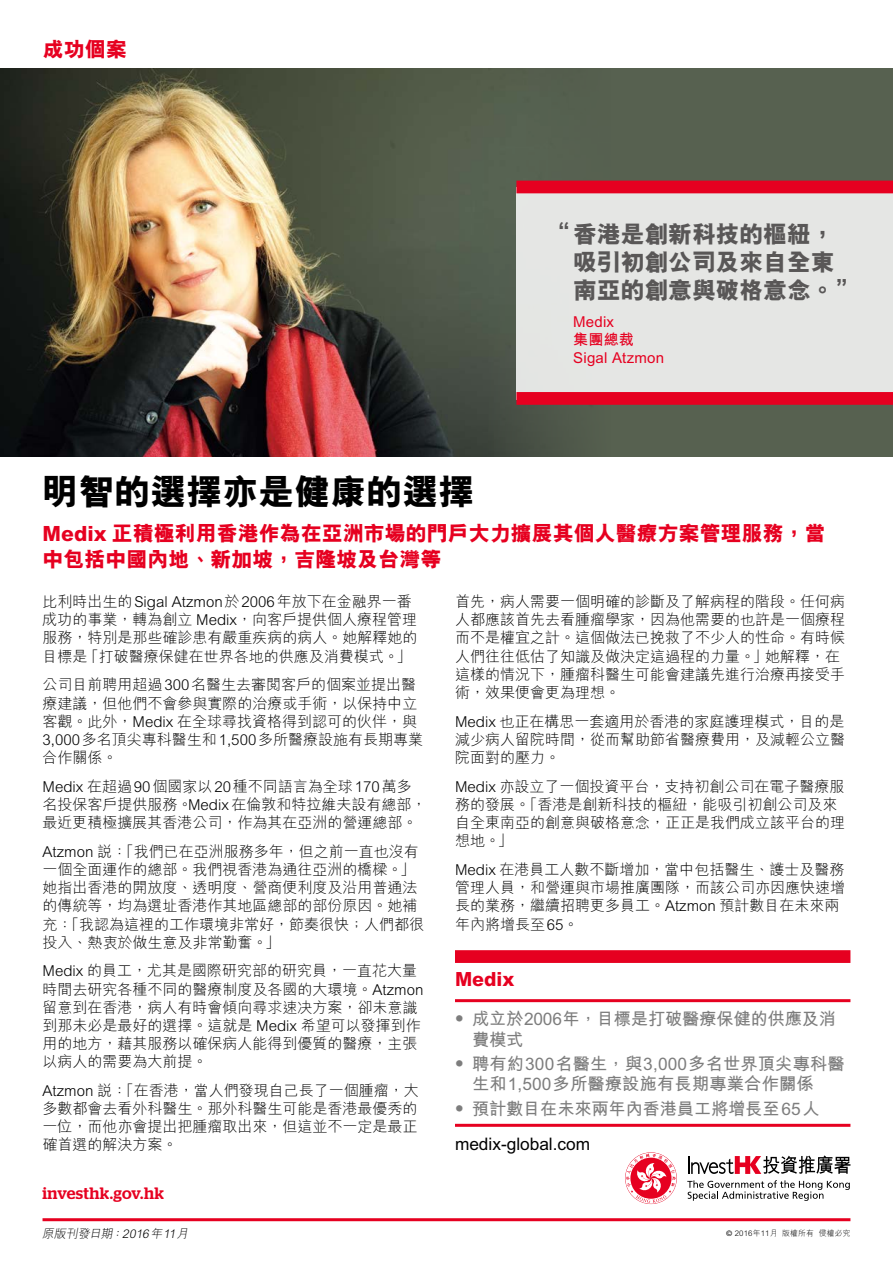
<style>
.page{position:relative;width:893px;height:1263px;background:#fff}
.page>*{position:absolute;margin:0;border:0;box-sizing:border-box;transform-origin:0 0}
.t1{font:800 36px "M Hei HK";color:#000}
.t2{font:800 24px/27.8px "M Hei HK";letter-spacing:-.01em;color:#595757}
.t3{font:800 21px/25.5px "M Hei HK";color:#e60020}
.t4{font:800 19.5px "M Hei HK";color:#e60020}
.t5{font:700 17.25px/20.2px "M Hei HK";letter-spacing:-.01em;color:#7d7d7d}
.t6{font:700 17.25px/20.2px "M Hei HK";letter-spacing:.01em;color:#7d7d7d;text-align:center}
.t7{font:700 17.25px "M Hei HK";color:#000}
.t8{font:500 16.5px "Stag";letter-spacing:.02em;color:#e60020}
.t9{font:300 15px/18.1px "M Hei HK";color:#000}
.t10{font:700 15px/18px "M Hei HK";letter-spacing:.015em;color:#e60020}
.t11{font:italic 300 12px "M Hei HK";color:#000}
.t12{font:300 7.8px "M Hei HK";letter-spacing:.02em;color:#000}
.s1{font-family:"Frutiger"}
</style>
<div class="page">
<hr style="left:43px;top:1218px;width:807px;height:3px;background:#e60020">
<svg style="left:626px;top:1153px;width:50px;height:50px"></svg>
<svg style="left:687px;top:1180px;width:163px;height:21px"></svg>
<svg style="left:688px;top:1155px;width:162px;height:19px"></svg>
<div style="left:464px;top:68px;width:429px;height:388px;background:#576150"></div>
<img style="left:0;top:68px;width:610px;height:388px">
<div style="left:455px;top:950px;width:395px;height:13px;background:#e60020"></div>
<hr style="left:455px;top:999px;width:395px;height:3px;background:#e60020">
<hr style="left:455px;top:1124px;width:395px;height:3px;background:#e60020">
<div style="left:516px;top:187px;width:377px;height:212px;background:#e5e6e4"></div>
<div style="left:516px;top:392px;width:377px;height:13px;background:#e60020"></div>
<div style="left:516px;top:181px;width:377px;height:12px;background:#e60020"></div>
<h3 class="t3" style="left:43px;top:37px;width:86px">成功個案</h3>
<h2 class="t2" style="left:573px;top:221px;width:287px;text-indent:-27px">“ 香港是創新科技的樞紐，吸引初創公司及來自全東南亞的創意與破格意念。”</h2>
<p class="t10" style="left:573px;top:311px;width:92px">Medix<br>集團總裁<br>Sigal Atzmon</p>
<h1 class="t1" style="left:43px;top:468px;width:433px">明智的選擇亦是健康的選擇</h1>
<h3 class="t3" style="left:43px;top:521px;width:785px">Medix 正積極利用香港作為在亞洲市場的門戶大力擴展其個人醫療方案管理服務，當中包括中國內地、新加坡，吉隆坡及台灣等</h3>
<p class="t9" style="left:43px;top:592px;width:376px">比利時出生的Sigal Atzmon於2006年放下在金融界一番成功的事業，轉為創立 Medix，向客戶提供個人療程管理服務，特別是那些確診患有嚴重疾病的病人。她解釋她的目標是「打破醫療保健在世界各地的供應及消費模式。」</p>
<p class="t9" style="left:43px;top:675px;width:382px">公司目前聘用超過300名醫生去審閱客戶的個案並提出醫療建議，但他們不會參與實際的治療或手術，以保持中立客觀。此外，Medix 在全球尋找資格得到認可的伙伴，與<br>3,000多名頂尖專科醫生和1,500多所醫療設施有長期專業合作關係。</p>
<p class="t9" style="left:43px;top:777px;width:386px">Medix 在超過90個國家以20種不同語言為全球170萬多名投保客戶提供服務。Medix 在倫敦和特拉維夫設有總部，最近更積極擴展其香港公司，作為其在亞洲的營運總部。</p>
<p class="t9" style="left:43px;top:842px;width:383px">Atzmon 說：「我們已在亞洲服務多年，但之前一直也沒有一個全面運作的總部。我們視香港為通往亞洲的橋樑。」她指出香港的開放度、透明度、營商便利度及沿用普通法的傳統等，均為選址香港作其地區總部的部份原因。她補充：「我認為這裡的工作環境非常好，節奏很快；人們都很投入、熱衷於做生意及非常勤奮。」</p>
<p class="t9" style="left:43px;top:961px;width:382px">Medix 的員工，尤其是國際研究部的研究員，一直花大量時間去研究各種不同的醫療制度及各國的大環境。Atzmon留意到在香港，病人有時會傾向尋求速决方案，卻未意識到那未必是最好的選擇。這就是 Medix 希望可以發揮到作用的地方，藉其服務以確保病人能得到優質的醫療，主張以病人的需要為大前提。</p>
<p class="t9" style="left:43px;top:1081px;width:378px;text-align:justify">Atzmon 說：「在香港，當人們發現自己長了一個腫瘤，大多數都會去看外科醫生。那外科醫生可能是香港最優秀的一位，而他亦會提出把腫瘤取出來，但這並不一定是最正確首選的解決方案。</p>
<p class="t9" style="left:455px;top:592px;width:392px">首先，病人需要一個明確的診斷及了解病程的階段。任何病人都應該首先去看腫瘤學家，因為他需要的也許是一個療程而不是權宜之計。這個做法已挽救了不少人的性命。有時候人們往往低估了知識及做決定這過程的力量。」她解釋，在這樣的情況下，腫瘤科醫生可能會建議先進行治療再接受手術，效果便會更為理想。</p>
<p class="t9" style="left:455px;top:711px;width:392px;text-align:justify">Medix 也正在構思一套適用於香港的家庭護理模式，目的是減少病人留院時間，從而幫助節省醫療費用，及減輕公立醫院面對的壓力。</p>
<p class="t9" style="left:455px;top:777px;width:392px">Medix 亦設立了一個投資平台，支持初創公司在電子醫療服務的發展。「香港是創新科技的樞紐，能吸引初創公司及來自全東南亞的創意與破格意念，正正是我們成立該平台的理想地。」</p>
<p class="t9" style="left:455px;top:860px;width:392px">Medix 在港員工人數不斷增加，當中包括醫生、護士及醫務管理人員，和營運與市場推廣團隊，而該公司亦因應快速增長的業務，繼續招聘更多員工。Atzmon 預計數目在未來兩年內將增長至65。</p>
<h3 class="t4" style="left:455px;top:966px;width:61px">Medix</h3>
<p class="t5" style="left:472px;top:1008px;width:366px;text-indent:-21px">• 成立於2006年，目標是打破醫療保健的供應及消費模式</p>
<p class="t6" style="left:451px;top:1052px;width:396px">• 聘有約300名醫生，與3,000多名世界頂尖專科醫生和1,500多所醫療設施有長期專業合作關係</p>
<p class="t5" style="left:451px;top:1097px;width:371px">• 預計數目在未來兩年內香港員工將增長至65人</p>
<p class="t7" style="left:455px;top:1131px;width:137px">medix-global.com</p>
<p class="t8" style="left:43px;top:1183px;width:123px">investhk.gov.hk</p>
<p class="t11" style="left:42px;top:1225px;width:151px">原版刊發日期：2016年11月</p>
<p class="t12" style="left:726px;top:1227px;width:126px"><span class="s1">©</span> 2016年11月 版權所有 侵權必究</p>
</div>
